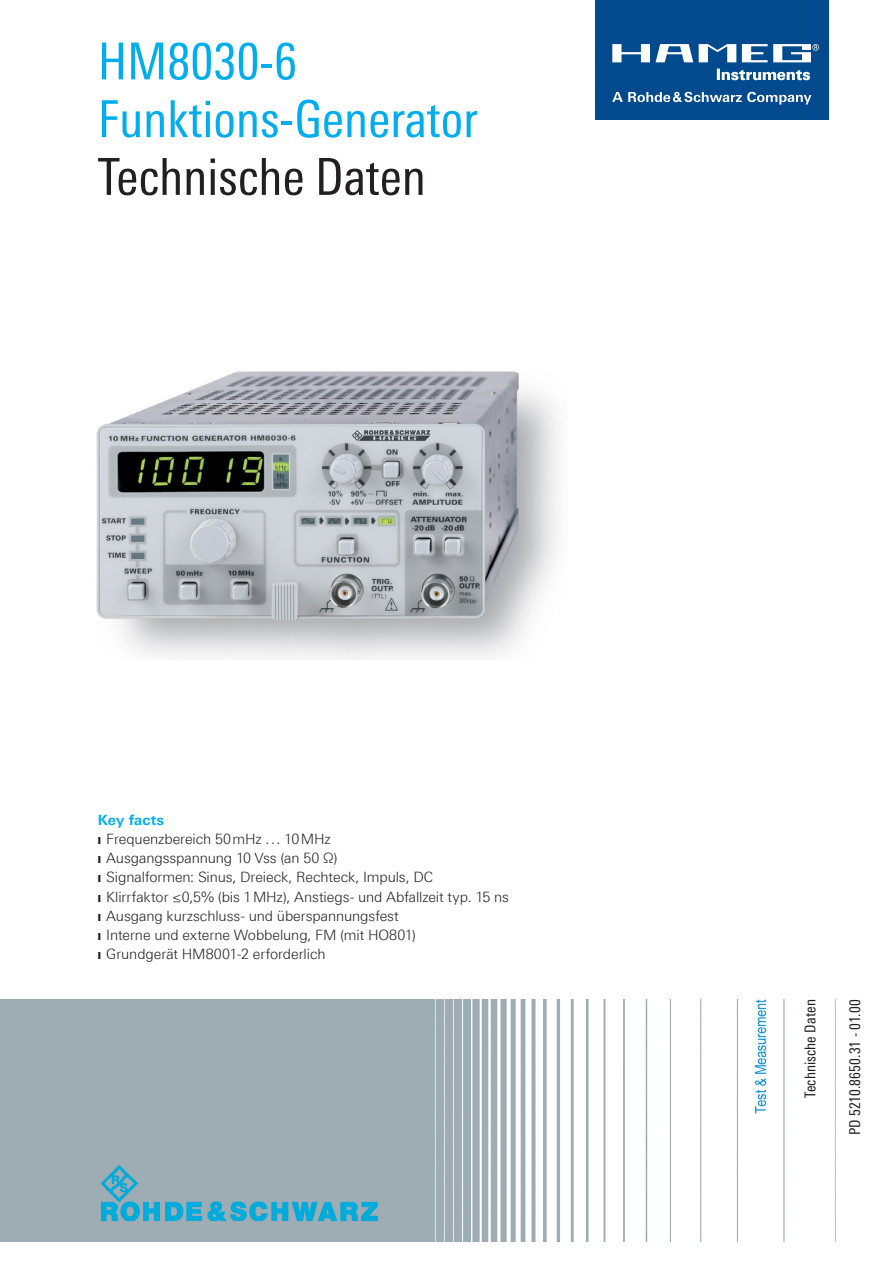
<style>
.page{position:relative;width:893px;height:1263px;background:#fff}
.page>*{position:absolute;margin:0;border:0;box-sizing:border-box;transform-origin:0 0}
.t1{font:51px/57.8px "Linotype Univers 420 Cn";color:#00aeef}
.t2{font:51px "Linotype Univers 420 Cn";color:#231f20}
.t3{font:15px "Linotype Univers 420 Cn";letter-spacing:.01em;color:#231f20}
.t4{font:300 14.25px/19.2px "Linotype Univers 330";letter-spacing:-.005em;color:#231f20}
.t5{font:700 14.25px "Linotype Univers 630";letter-spacing:.005em;color:#00aeef}
</style>
<div class="page">
<div style="left:595px;top:0;width:234px;height:120px;background:#004a8d"></div>
<svg style="left:612px;top:44px;width:207px;height:36px"></svg>
<svg style="left:612px;top:92px;width:199px;height:13px"></svg>
<img style="left:0;top:999px;width:836px;height:243px">
<div style="left:799px;top:999px;width:27px;height:231px;background:#fff"></div>
<img style="left:96px;top:371px;width:463px;height:288px">
<h1 class="t1" style="left:98px;top:32px;width:382px">HM8030-6<br>Funktions-Generator</h1>
<h1 class="t2" style="left:98px;top:147px;width:330px">Technische Daten</h1>
<p class="t5" style="left:98px;top:811px;width:68px">Key facts</p>
<p class="t4" style="left:98px;top:829px;width:413px">❙ Frequenzbereich 50mHz ... 10MHz<br>❙ Ausgangsspannung 10 Vss (an 50 Ω)<br>❙ Signalformen: Sinus, Dreieck, Rechteck, Impuls, DC<br>❙ Klirrfaktor ≤0,5% (bis 1MHz), Anstiegs- und Abfallzeit typ. 15 ns ❙ Ausgang kurzschluss- und überspannungsfest<br>❙ Interne und externe Wobbelung, FM (mit HO801)<br>❙ Grundgerät HM8001-2 erforderlich</p>
<p class="t3" style="left:801px;top:1098px;width:100px;rotate:-90deg">Technische Daten</p>
<p class="t3" style="left:846px;top:1135px;width:138px;rotate:-90deg">PD 5210.8650.31 - 01.00</p>
</div>
